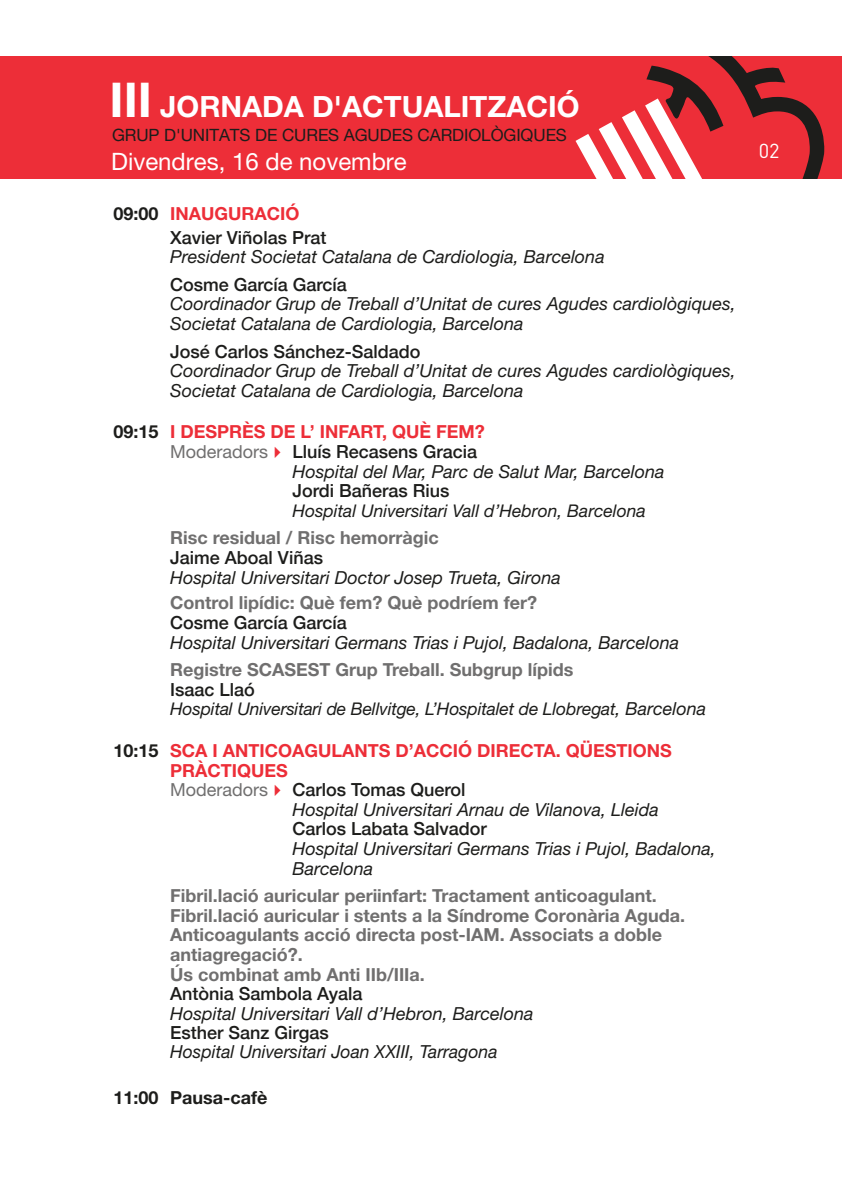
<style>
.page{position:relative;width:842px;height:1191px;background:#fff}
.page>*{position:absolute;margin:0;border:0;box-sizing:border-box;transform-origin:0 0}
.t1{font:700 29.2px "Helvetica Neue";color:#fff}
.t2{font:24px "Helvetica Neue";color:#fff}
.t3{font:20px "DIN";color:#fff}
.t4{font:italic 18px/19.6px "Helvetica Neue";color:#1d1d1b}
.t5{font:700 18px/19.6px "Helvetica Neue";color:#706f6f}
.t6{font:500 18px/23.6px "Helvetica Neue";color:#1d1d1b}
.t7{font:700 18px "Helvetica Neue";color:#ed2e38}
.t8{font:700 18px "Helvetica Neue";color:#1d1d1b}
.t9{font:italic 17.6px "Helvetica Neue";letter-spacing:-.01em;color:#1d1d1b}
.t10{font:17px "Helvetica Neue";letter-spacing:-.005em;color:#1d1d1b}
.s1{font-size:48px}
.s2{font-weight:700}
.s3{font-weight:700;color:#ed2e38}
.s4{color:#1d1d1b}
.s5{font-weight:400;color:#706f6f}
.s6{color:#ed2e38}
.s7{font-size:18px}
</style>
<div class="page">
<div style="left:0;top:56px;width:842px;height:123px;background:#ed2e38"></div>
<svg style="left:575px;top:56px;width:250px;height:123px"></svg>
<h1 class="t1" style="left:110px;top:88px;width:472px"><span class="s1">III</span> JORNADA D'ACTUALITZACIÓ</h1>
<p class="t10" style="left:112px;top:125px;width:456px">GRUP D'UNITATS DE CURES AGUDES CARDIOLÒGIQUES</p>
<h2 class="t2" style="left:111px;top:148px;width:297px">Divendres, 16 de novembre</h2>
<p class="t6" style="left:170px;top:200px;width:158px;text-indent:-57px"><span class="s2">09:00</span> <span class="s3">INAUGURACIÓ<br></span>Xavier Viñolas Prat</p>
<p class="t4" style="left:170px;top:247px;width:436px">President Societat Catalana de Cardiologia, Barcelona</p>
<p class="t6" style="left:170px;top:271px;width:178px">Cosme García García</p>
<p class="t4" style="left:170px;top:294px;width:567px">Coordinador Grup de Treball d’Unitat de cures Agudes cardiològiques,<br>Societat Catalana de Cardiologia, Barcelona</p>
<p class="t6" style="left:170px;top:338px;width:252px">José Carlos Sánchez-Saldado</p>
<p class="t4" style="left:170px;top:361px;width:567px">Coordinador Grup de Treball d’Unitat de cures Agudes cardiològiques,<br>Societat Catalana de Cardiologia, Barcelona</p>
<p class="t7" style="left:113px;top:421px;width:373px"><span class="s4">09:15</span> I DESPRÈS DE L’ INFART, QUÈ FEM?</p>
<p class="t6" style="left:170px;top:438px;width:309px"><span class="s5">Moderadors</span><span class="s6">✔</span> Lluís Recasens Gracia</p>
<p class="t4" style="left:292px;top:461px;width:374px">Hospital del Mar, Parc de Salut Mar, Barcelona</p>
<p class="t6" style="left:292px;top:477px;width:159px">Jordi Bañeras Rius</p>
<p class="t9" style="left:292px;top:500px;width:355px">Hospital Universitari Vall d’Hebron, Barcelon<span class="s7">a</span></p>
<p class="t5" style="left:170px;top:528px;width:270px">Risc residual / Risc hemorràgic</p>
<p class="t6" style="left:170px;top:544px;width:154px">Jaime Aboal Viñas</p>
<p class="t4" style="left:170px;top:567px;width:392px">Hospital Universitari Doctor Josep Trueta, Girona</p>
<p class="t5" style="left:170px;top:592px;width:368px">Control lipídic: Què fem? Què podríem fer?</p>
<p class="t6" style="left:170px;top:609px;width:178px">Cosme García García</p>
<p class="t4" style="left:170px;top:632px;width:511px">Hospital Universitari Germans Trias i Pujol, Badalona, Barcelona</p>
<p class="t5" style="left:170px;top:659px;width:405px">Registre SCASEST Grup Treball. Subgrup lípids</p>
<p class="t6" style="left:170px;top:676px;width:86px">Isaac Llaó</p>
<p class="t9" style="left:170px;top:698px;width:538px">Hospital Universitari de Bellvitge, L’Hospitalet de Llobregat<span class="s7">, Barcelona</span></p>
<p class="t7" style="left:113px;top:739px;width:560px"><span class="s4">10:15</span> SCA I ANTICOAGULANTS D’ACCIÓ DIRECTA. QÜESTIONS</p>
<p class="t7" style="left:170px;top:759px;width:119px">PRÀCTIQUES</p>
<p class="t6" style="left:170px;top:776px;width:297px"><span class="s5">Moderadors</span><span class="s6">✔</span> Carlos Tomas Querol</p>
<p class="t4" style="left:292px;top:799px;width:368px">Hospital Universitari Arnau de Vilanova, Lleida</p>
<p class="t6" style="left:292px;top:815px;width:196px">Carlos Labata Salvador</p>
<p class="t4" style="left:292px;top:838px;width:425px">Hospital Universitari Germans Trias i Pujol, Badalona,<br>Barcelona</p>
<p class="t5" style="left:170px;top:885px;width:516px">Fibril.lació auricular periinfart: Tractament anticoagulant.<br>Fibril.lació auricular i stents a la Síndrome Coronària Aguda.<br>Anticoagulants acció directa post-IAM. Associats a doble antiagregació?.<br>Ús combinat amb Anti IIb/IIIa.</p>
<p class="t6" style="left:170px;top:980px;width:194px">Antònia Sambola Ayala</p>
<p class="t4" style="left:170px;top:1003px;width:365px">Hospital Universitari Vall d’Hebron, Barcelona</p>
<p class="t6" style="left:170px;top:1019px;width:160px">Esther Sanz Girgas</p>
<p class="t4" style="left:170px;top:1042px;width:329px">Hospital Universitari Joan XXIII, Tarragona</p>
<p class="t8" style="left:113px;top:1086px;width:156px">11:00 Pausa-cafè</p>
<p class="t3" style="left:759px;top:138px;width:22px">02</p>
</div>
